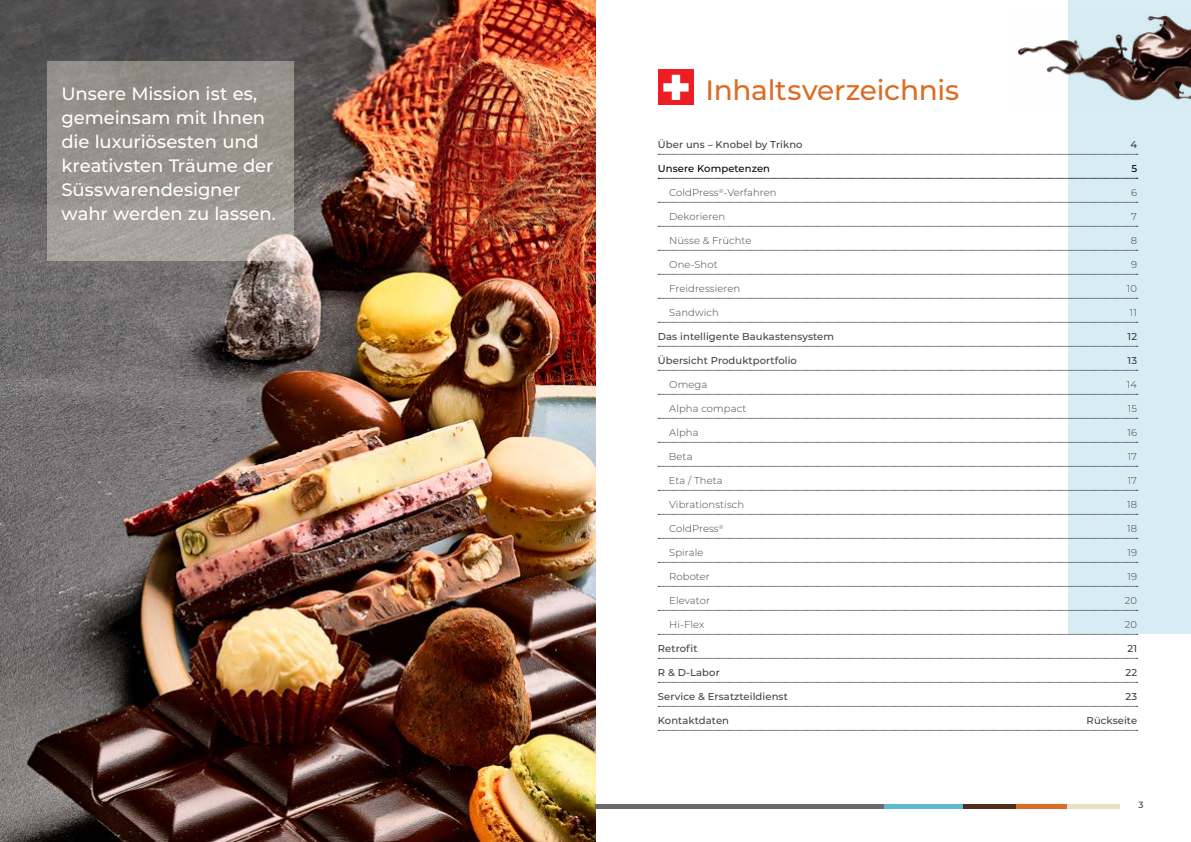
<style>
.page{position:relative;width:1191px;height:842px;background:#fff}
.page>*{position:absolute;margin:0;border:0;box-sizing:border-box;transform-origin:0 0}
.t1{font:500 28px "Montserrat";letter-spacing:-.01em;color:#da6d25}
.t2{font:500 18px/24px "Montserrat";letter-spacing:-.005em;color:#fff}
.t3{font:300 10px "Montserrat";letter-spacing:.01em;color:#414042}
.t4{font:500 10px "Montserrat";letter-spacing:.01em;color:#414042}
.t5{font:500 10px "Montserrat";letter-spacing:.01em;color:#000}
.t6{font:500 9px "Montserrat";color:#414042}
</style>
<div class="page">
<img style="left:0;top:0;width:595px;height:842px">
<div style="left:1068px;top:0;width:123px;height:634px;background:#d7edf3"></div>
<div style="left:658px;top:70px;width:35px;height:35px;background:#ed1d24"></div>
<svg style="left:663px;top:75px;width:25px;height:25px"></svg>
<hr style="left:595px;top:804px;width:289px;height:4px;background:#6a6b6f">
<hr style="left:1015px;top:804px;width:52px;height:4px;background:#da6d25">
<hr style="left:884px;top:804px;width:105px;height:4px;background:#5fb7d2">
<hr style="left:1067px;top:804px;width:52px;height:4px;background:#e8dfc9">
<hr style="left:963px;top:804px;width:52px;height:4px;background:#522e1a">
<svg style="left:47px;top:61px;width:246px;height:200px;fill:#98948e"></svg>
<svg style="left:658px;top:154px;width:479px;height:1px"></svg>
<svg style="left:658px;top:178px;width:479px;height:1px"></svg>
<svg style="left:658px;top:202px;width:479px;height:1px"></svg>
<svg style="left:658px;top:226px;width:479px;height:1px"></svg>
<svg style="left:658px;top:250px;width:479px;height:1px"></svg>
<svg style="left:658px;top:274px;width:479px;height:1px"></svg>
<svg style="left:658px;top:298px;width:479px;height:1px"></svg>
<svg style="left:658px;top:322px;width:479px;height:1px"></svg>
<svg style="left:658px;top:346px;width:479px;height:1px"></svg>
<svg style="left:658px;top:370px;width:479px;height:1px"></svg>
<svg style="left:658px;top:394px;width:479px;height:1px"></svg>
<svg style="left:658px;top:418px;width:479px;height:1px"></svg>
<svg style="left:658px;top:442px;width:479px;height:1px"></svg>
<svg style="left:658px;top:466px;width:479px;height:1px"></svg>
<svg style="left:658px;top:490px;width:479px;height:1px"></svg>
<svg style="left:658px;top:514px;width:479px;height:1px"></svg>
<svg style="left:658px;top:538px;width:479px;height:1px"></svg>
<svg style="left:658px;top:562px;width:479px;height:1px"></svg>
<svg style="left:658px;top:586px;width:479px;height:1px"></svg>
<svg style="left:658px;top:610px;width:479px;height:1px"></svg>
<svg style="left:658px;top:634px;width:479px;height:1px"></svg>
<svg style="left:658px;top:658px;width:479px;height:1px"></svg>
<svg style="left:658px;top:682px;width:479px;height:1px"></svg>
<svg style="left:658px;top:706px;width:479px;height:1px"></svg>
<svg style="left:658px;top:730px;width:479px;height:1px"></svg>
<img style="left:1018px;top:15px;width:173px;height:86px">
<h2 class="t2" style="left:61px;top:81px;width:216px">Unsere Mission ist es, gemeinsam mit Ihnen die luxuriösesten und kreativsten Träume der<br>Süsswarendesigner wahr werden zu lassen.</h2>
<h1 class="t1" style="left:705px;top:71px;width:255px">Inhaltsverzeichnis</h1>
<p class="t4" style="left:658px;top:138px;width:146px">Über uns – Knobel by Trikno</p>
<p class="t4" style="left:1130px;top:138px;width:8px">4</p>
<p class="t5" style="left:658px;top:162px;width:114px">Unsere Kompetenzen</p>
<p class="t5" style="left:1131px;top:162px;width:7px">5</p>
<p class="t3" style="left:669px;top:186px;width:109px">ColdPress<sup>®</sup>-Verfahren</p>
<p class="t3" style="left:1131px;top:186px;width:8px">6</p>
<p class="t3" style="left:669px;top:210px;width:57px">Dekorieren</p>
<p class="t3" style="left:1131px;top:210px;width:7px">7</p>
<p class="t3" style="left:669px;top:234px;width:84px">Nüsse &amp; Früchte</p>
<p class="t3" style="left:1130px;top:234px;width:8px">8</p>
<p class="t3" style="left:669px;top:258px;width:50px">One-Shot</p>
<p class="t3" style="left:1131px;top:258px;width:8px">9</p>
<p class="t3" style="left:669px;top:282px;width:73px">Freidressieren</p>
<p class="t3" style="left:1126px;top:282px;width:12px">10</p>
<p class="t3" style="left:669px;top:306px;width:51px">Sandwich</p>
<p class="t3" style="left:1130px;top:306px;width:9px">11</p>
<p class="t4" style="left:658px;top:330px;width:178px">Das intelligente Baukastensystem</p>
<p class="t4" style="left:1127px;top:330px;width:11px">12</p>
<p class="t4" style="left:658px;top:354px;width:141px">Übersicht Produktportfolio</p>
<p class="t4" style="left:1127px;top:354px;width:11px">13</p>
<p class="t3" style="left:669px;top:378px;width:40px">Omega</p>
<p class="t3" style="left:1127px;top:378px;width:12px">14</p>
<p class="t3" style="left:669px;top:402px;width:79px">Alpha compact</p>
<p class="t3" style="left:1127px;top:402px;width:11px">15</p>
<p class="t3" style="left:669px;top:426px;width:31px">Alpha</p>
<p class="t3" style="left:1127px;top:426px;width:11px">16</p>
<p class="t3" style="left:669px;top:450px;width:25px">Beta</p>
<p class="t3" style="left:1127px;top:450px;width:11px">17</p>
<p class="t3" style="left:669px;top:474px;width:55px">Eta / Theta</p>
<p class="t3" style="left:1127px;top:474px;width:11px">17</p>
<p class="t3" style="left:669px;top:498px;width:76px">Vibrationstisch</p>
<p class="t3" style="left:1127px;top:498px;width:11px">18</p>
<p class="t3" style="left:669px;top:522px;width:56px">ColdPress<sup>®</sup></p>
<p class="t3" style="left:1127px;top:522px;width:11px">18</p>
<p class="t3" style="left:669px;top:546px;width:36px">Spirale</p>
<p class="t3" style="left:1127px;top:546px;width:11px">19</p>
<p class="t3" style="left:669px;top:570px;width:42px">Roboter</p>
<p class="t3" style="left:1127px;top:570px;width:11px">19</p>
<p class="t3" style="left:669px;top:594px;width:42px">Elevator</p>
<p class="t3" style="left:1124px;top:594px;width:14px">20</p>
<p class="t3" style="left:669px;top:618px;width:37px">Hi-Flex</p>
<p class="t3" style="left:1124px;top:618px;width:14px">20</p>
<p class="t4" style="left:658px;top:642px;width:41px">Retrofit</p>
<p class="t4" style="left:1127px;top:642px;width:11px">21</p>
<p class="t4" style="left:658px;top:666px;width:63px">R &amp; D-Labor</p>
<p class="t4" style="left:1125px;top:666px;width:13px">22</p>
<p class="t4" style="left:658px;top:690px;width:131px">Service &amp; Ersatzteildienst</p>
<p class="t4" style="left:1125px;top:690px;width:13px">23</p>
<p class="t4" style="left:658px;top:714px;width:73px">Kontaktdaten</p>
<p class="t4" style="left:1086px;top:714px;width:52px">Rückseite</p>
<p class="t6" style="left:1138px;top:799px;width:7px">3</p>
</div>
